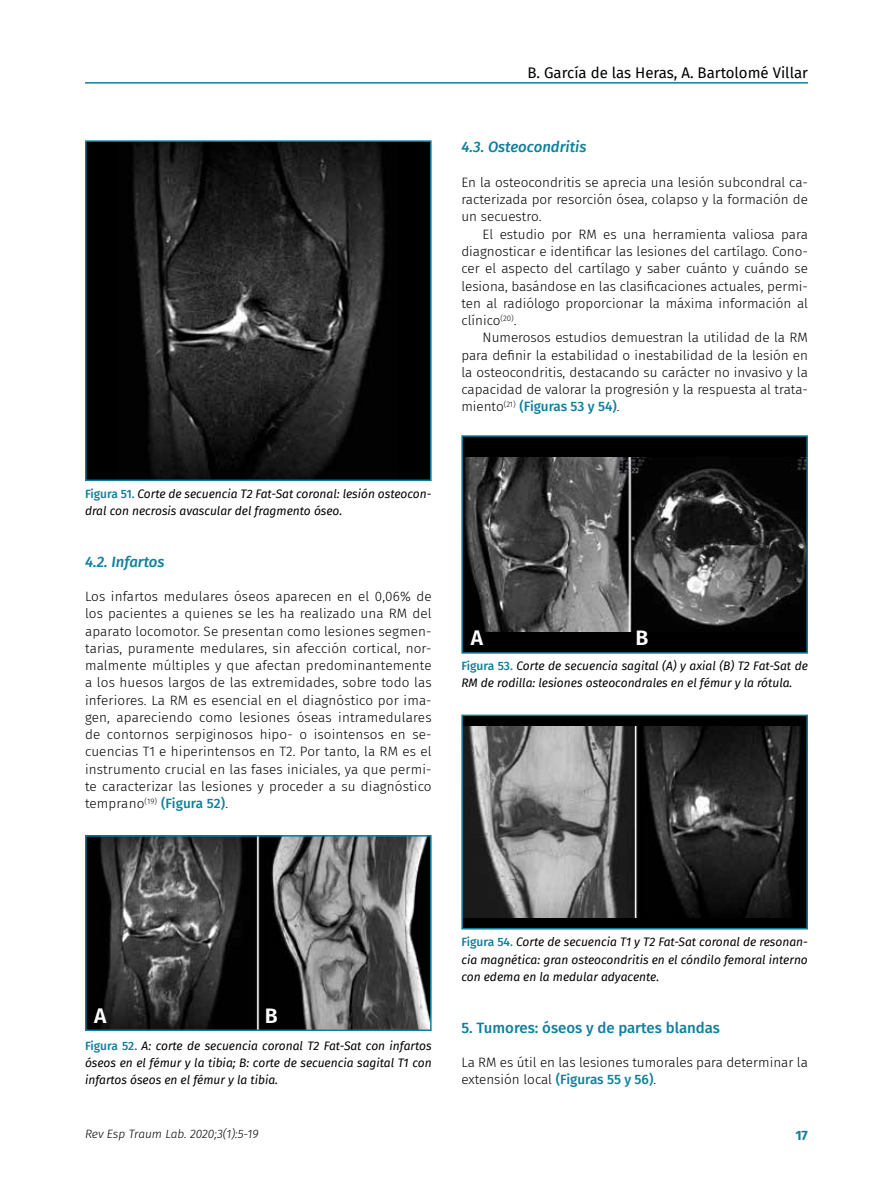
<style>
.page{position:relative;width:893px;height:1191px;background:#fff}
.page>*{position:absolute;margin:0;border:0;box-sizing:border-box;transform-origin:0 0}
.t1{font:600 21px "Fira Sans";color:#fff}
.t2{font:15px "Fira Sans";color:#000}
.t3{font:500 15px "Fira Sans";color:#0e809e}
.t4{font:italic 500 15px "Fira Sans";color:#0e809e}
.t5{font:300 13.5px/17.2px "Fira Sans";color:#000;text-align:justify}
.t6{font:700 13.5px "Fira Sans";color:#0e809e}
.t7{font:italic 12px/17.2px "Fira Sans";color:#000}
.t8{font:italic 300 12px "Fira Sans";letter-spacing:-.005em;color:#000}
.s1{font-weight:500;font-style:normal;color:#0e809e}
.s2{font-weight:500;color:#0e809e}
</style>
<div class="page">
<hr style="left:85px;top:82px;width:723px;height:2px;background:#0e809e">
<div style="left:86px;top:141px;width:345px;height:339px;background:#000"></div>
<img style="left:133px;top:143px;width:252px;height:335px">
<div style="left:85px;top:140px;width:347px;height:341px;border:2px solid #0e809e"></div>
<div style="left:462px;top:715px;width:345px;height:213px;background:#000"></div>
<img style="left:464px;top:727px;width:337px;height:190px">
<div style="left:461px;top:714px;width:347px;height:215px;border:2px solid #0e809e"></div>
<img style="left:88px;top:838px;width:341px;height:190px">
<div style="left:85px;top:835px;width:347px;height:196px;border:2px solid #0e809e"></div>
<div style="left:462px;top:436px;width:345px;height:217px;background:#000"></div>
<img style="left:464px;top:458px;width:341px;height:173px">
<div style="left:461px;top:435px;width:347px;height:218px;border:2px solid #0e809e"></div>
<p class="t2" style="left:527px;top:61px;width:282px">B. García de las Heras, A. Bartolomé Villar</p>
<p class="t7" style="left:85px;top:484px;width:348px"><span class="s1">Figura 51.</span> Corte de secuencia T2 Fat-Sat coronal: lesión osteocon&shy;dral con necrosis avascular del fragmento óseo.</p>
<p class="t4" style="left:85px;top:549px;width:81px">4.2. Infartos</p>
<p class="t5" style="left:85px;top:588px;width:348px">Los infartos medulares óseos aparecen en el 0,06% de los pacientes a quienes se les ha realizado una RM del aparato locomotor. Se presentan como lesiones segmen&shy;tarias, puramente medulares, sin afección cortical, nor&shy;malmente múltiples y que afectan predominantemente a los huesos largos de las extremidades, sobre todo las inferiores. La RM es esencial en el diagnóstico por ima&shy;gen, apareciendo como lesiones óseas intramedulares de contornos serpiginosos hipo- o isointensos en se&shy;cuencias T1 e hiperintensos en T2. Por tanto, la RM es el instrumento crucial en las fases iniciales, ya que permi&shy;te caracterizar las lesiones y proceder a su diagnóstico temprano<sup>(19)</sup> <span class="s2">(Figura 52)</span>.</p>
<p class="t4" style="left:461px;top:135px;width:127px">4.3. Osteocondritis</p>
<p class="t5" style="left:461px;top:174px;width:348px">En la osteocondritis se aprecia una lesión subcondral ca&shy;racterizada por resorción ósea, colapso y la formación de un secuestro.</p>
<p class="t5" style="left:461px;top:225px;width:348px;text-indent:21px">El estudio por RM es una herramienta valiosa para diagnosticar e identificar las lesiones del cartílago. Cono&shy;cer el aspecto del cartílago y saber cuánto y cuándo se lesiona, basándose en las clasificaciones actuales, permi&shy;ten al radiólogo proporcionar la máxima información al clínico<sup>(20)</sup>.</p>
<p class="t5" style="left:461px;top:329px;width:348px;text-indent:21px">Numerosos estudios demuestran la utilidad de la RM para definir la estabilidad o inestabilidad de la lesión en la osteocondritis, destacando su carácter no invasivo y la capacidad de valorar la progresión y la respuesta al trata&shy;miento<sup>(21)</sup> <span class="s2">(Figuras 53 y 54)</span>.</p>
<h1 class="t1" style="left:471px;top:621px;width:14px">A</h1>
<h1 class="t1" style="left:636px;top:621px;width:14px">B</h1>
<p class="t7" style="left:461px;top:657px;width:348px"><span class="s1">Figura 53.</span> Corte de secuencia sagital (A) y axial (B) T2 Fat-Sat de<br>RM de rodilla: lesiones osteocondrales en el fémur y la rótula.</p>
<h1 class="t1" style="left:94px;top:999px;width:14px">A</h1>
<h1 class="t1" style="left:265px;top:999px;width:14px">B</h1>
<p class="t7" style="left:85px;top:1036px;width:348px;text-align:justify"><span class="s1">Figura 52.</span> A: corte de secuencia coronal T2 Fat-Sat con infartos óseos en el fémur y la tibia; B: corte de secuencia sagital T1 con infartos óseos en el fémur y la tibia.</p>
<p class="t7" style="left:461px;top:933px;width:348px;text-align:justify"><span class="s1">Figura 54.</span> Corte de secuencia T1 y T2 Fat-Sat coronal de resonan&shy;cia magnética: gran osteocondritis en el cóndilo femoral interno con edema en la medular adyacente.</p>
<p class="t3" style="left:461px;top:1015px;width:260px">5. Tumores: óseos y de partes blandas</p>
<p class="t5" style="left:461px;top:1053px;width:348px">La RM es útil en las lesiones tumorales para determinar la extensión local <span class="s2">(Figuras 55 y 56)</span>.</p>
<p class="t8" style="left:85px;top:1125px;width:175px">Rev Esp Traum Lab. 2020;3(1):5-19</p>
<p class="t6" style="left:795px;top:1123px;width:14px">17</p>
</div>
